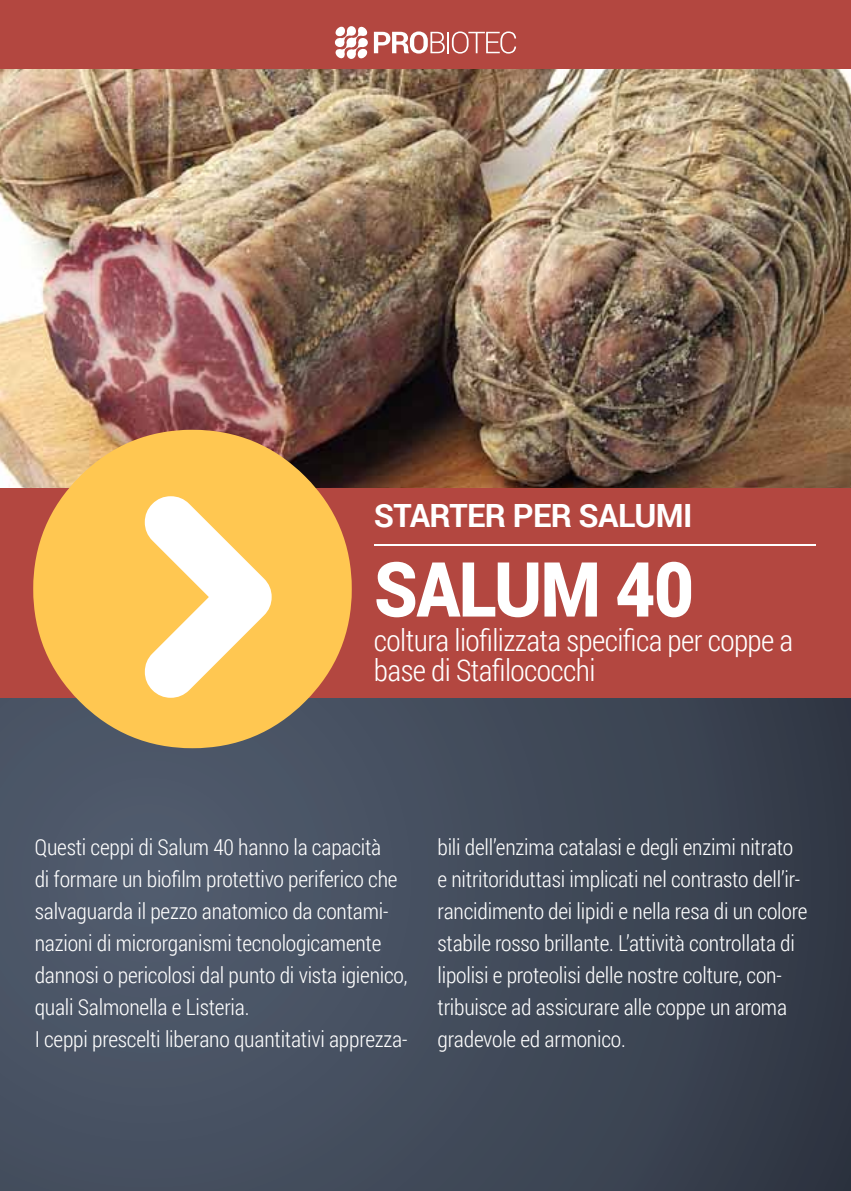
<style>
.page{position:relative;width:851px;height:1191px;background:#fff}
.page>*{position:absolute;margin:0;border:0;box-sizing:border-box;transform-origin:0 0}
.t1{font:900 76px "Roboto";letter-spacing:-.02em;color:#fff;scale:.91 1}
.t2{font:700 32px "Roboto";letter-spacing:-.02em;color:#fff}
.t3{font:300 30px/30px "Roboto Condensed";letter-spacing:-.02em;color:#fff}
.t4{font:300 22px/32px "Roboto Condensed";letter-spacing:-.01em;color:#fff}
</style>
<div class="page">
<img style="left:0;top:69px;width:850px;height:419px">
<div style="left:0;top:0;width:850px;height:69px;background:#b34740"></div>
<div style="left:0;top:488px;width:850px;height:210px;background:#b34740"></div>
<div style="left:0;top:698px;width:850px;height:493px;background:linear-gradient(to right,#515c6e,#343c49)"></div>
<svg style="left:33px;top:430px;width:319px;height:318px;background:#daa852"></svg>
<svg style="left:145px;top:496px;width:126px;height:202px;background:#ffe3a9"></svg>
<svg style="left:334px;top:26px;width:34px;height:33px"></svg>
<svg style="left:374px;top:31px;width:70px;height:23px"></svg>
<hr style="left:447px;top:32px;width:2px;height:21px;background:#fff">
<svg style="left:452px;top:31px;width:64px;height:23px"></svg>
<hr style="left:374px;top:543px;width:441px;height:2px;background:#fff">
<h2 class="t2" style="left:374px;top:493px;width:320px">STARTER PER SALUMI</h2>
<h1 class="t1" style="left:374px;top:536px;width:353px">SALUM 40</h1>
<h3 class="t3" style="left:374px;top:624px;width:421px">coltura liofilizzata specifica per coppe a base di Stafilococchi</h3>
<p class="t4" style="left:35px;top:830px;width:374px">Questi ceppi di Salum 40 hanno la capacità<br>di formare un biofilm protettivo periferico che salvaguarda il pezzo anatomico da contami&shy;nazioni di microrganismi tecnologicamente dannosi o pericolosi dal punto di vista igienico, quali Salmonella e Listeria.<br>I ceppi prescelti liberano quantitativi apprezza-</p>
<p class="t4" style="left:437px;top:830px;width:371px">bili dell’enzima catalasi e degli enzimi nitrato e nitritoriduttasi implicati nel contrasto dell’ir&shy;rancidimento dei lipidi e nella resa di un colore stabile rosso brillante. L’attività controllata di lipolisi e proteolisi delle nostre colture, con&shy;tribuisce ad assicurare alle coppe un aroma gradevole ed armonico.</p>
</div>
